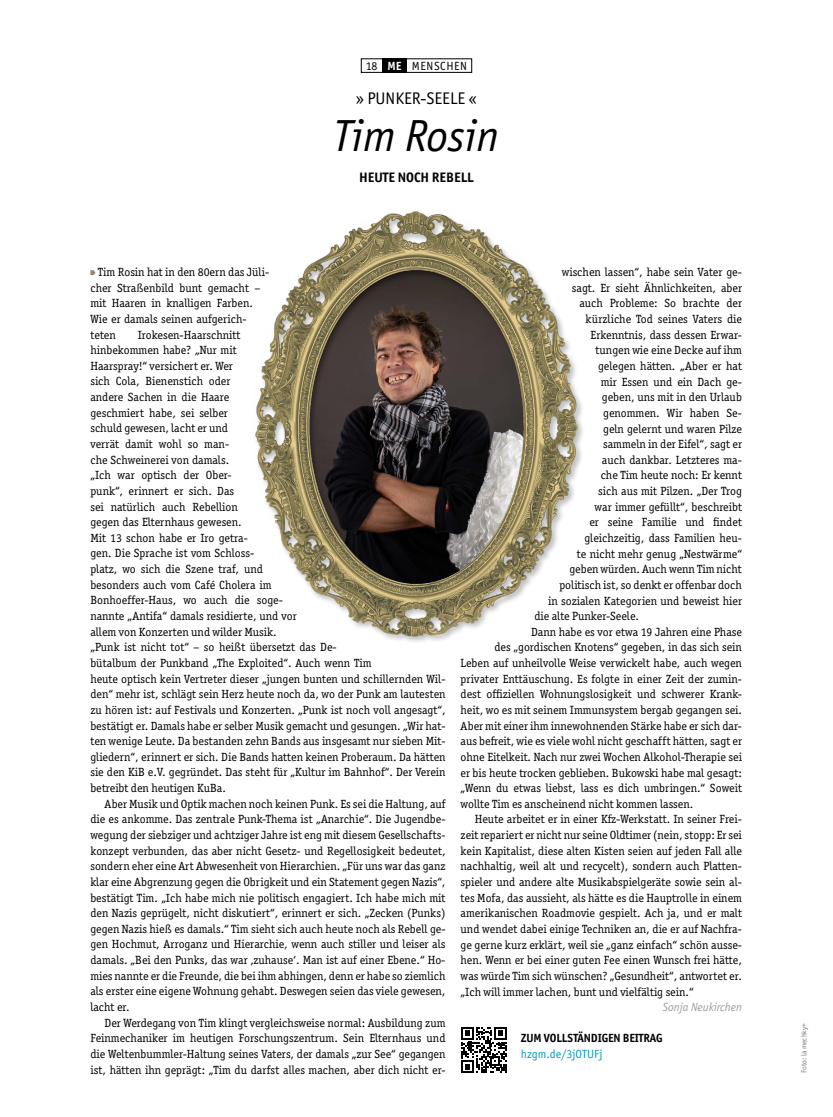
<style>
.page{position:relative;width:833px;height:1117px;background:#fff}
.page>*{position:absolute;margin:0;border:0;box-sizing:border-box;transform-origin:0 0}
.t1{font:italic 45px "Officina Sans ITC Std";color:#000}
.t2{font:16.88px "Officina Sans ITC Std";color:#000}
.t3{font:700 13.75px "Officina Sans ITC Std";color:#000}
.t4{font:11.88px/15.6px "Officina Ser ITC Std";color:#000}
.t5{font:700 11.88px "Officina Sans ITC Std";letter-spacing:-.01em;color:#000}
.t6{font:italic 11.88px "Officina Sans ITC Std";color:#9d9d9c}
.t7{font:11.88px "Officina Sans ITC Std";color:#0098b5}
.t8{font:11.88px "Officina Sans ITC Std";letter-spacing:.05em;color:#000}
.t9{font:7.5px "Officina Sans ITC Std";color:#7c7b7b}
.s1{font-weight:700;color:#fff}
</style>
<div class="page">
<div style="left:361px;top:58px;width:111px;height:15px;border:1px solid #000"></div>
<div style="left:382px;top:58px;width:25px;height:15px;background:#000"></div>
<div style="left:253px;top:210px;width:332px;height:434px;background:#000;opacity:.25"></div>
<img style="left:253px;top:210px;width:329px;height:426px">
<svg style="left:90px;top:270px;width:5px;height:5px"></svg>
<svg style="left:461px;top:1027px;width:46px;height:45px"></svg>
<p class="t8" style="left:366px;top:59px;width:103px">18 <span class="s1">ME</span> MENSCHEN</p>
<h2 class="t2" style="left:356px;top:88px;width:123px">» PUNKER-SEELE «</h2>
<h1 class="t1" style="left:334px;top:110px;width:167px">Tim Rosin</h1>
<p class="t3" style="left:359px;top:169px;width:116px">HEUTE NOCH REBELL</p>
<p class="t4" style="left:90px;top:264px;width:180px;text-indent:8px">Tim Rosin hat in den 80ern das Jüli&shy;cher Straßenbild bunt gemacht – mit Haaren in knalligen Farben.<br>Wie er damals seinen aufgerich&shy;teten</p>
<p class="t4" style="left:90px;top:326px;width:357px;text-indent:47px">Irokesen-Haarschnitt<br>hinbekommen habe? „Nur mit<br>Haarspray!“ versichert er. Wer<br>sich Cola, Bienenstich oder<br>andere Sachen in die Haare<br>geschmiert habe, sei selber<br>schuld gewesen, lacht er und<br>verrät damit wohl so man-<br>che Schweinerei von damals.<br>„Ich war optisch der Ober-<br>punk“, erinnert er sich. Das<br>sei natürlich auch Rebellion<br>gegen das Elternhaus gewesen.<br>Mit 13 schon habe er Iro getra-<br>gen. Die Sprache ist vom Schloss-<br>platz, wo sich die Szene traf, und<br>besonders auch vom Café Cholera im<br>Bonhoeffer-Haus, wo auch die soge-<br>nannte „Antifa“ damals residierte, und vor<br>allem von Konzerten und wilder Musik.<br>„Punk ist nicht tot“ – so heißt übersetzt das De-<br>bütalbum der Punkband „The Exploited“. Auch wenn Tim<br>heute optisch kein Vertreter dieser „jungen bunten und schillernden Wil&shy;den“ mehr ist, schlägt sein Herz heute noch da, wo der Punk am lautesten zu hören ist: auf Festivals und Konzerten. „Punk ist noch voll angesagt“, bestätigt er. Damals habe er selber Musik gemacht und gesungen. „Wir hat&shy;ten wenige Leute. Da bestanden zehn Bands aus insgesamt nur sieben Mit&shy;gliedern“, erinnert er sich. Die Bands hatten keinen Proberaum. Da hätten sie den KiB e.V. gegründet. Das steht für „Kultur im Bahnhof“. Der Verein betreibt den heutigen KuBa.</p>
<p class="t4" style="left:90px;top:795px;width:357px;text-align:justify;text-indent:14px">Aber Musik und Optik machen noch keinen Punk. Es sei die Haltung, auf die es ankomme. Das zentrale Punk-Thema ist „Anarchie“. Die Jugendbe&shy;wegung der siebziger und achtziger Jahre ist eng mit diesem Gesellschafts&shy;konzept verbunden, das aber nicht Gesetz- und Regellosigkeit bedeutet, sondern eher eine Art Abwesenheit von Hierarchien. „Für uns war das ganz klar eine Abgrenzung gegen die Obrigkeit und ein Statement gegen Nazis“, bestätigt Tim. „Ich habe mich nie politisch engagiert. Ich habe mich mit den Nazis geprügelt, nicht diskutiert“, erinnert er sich. „Zecken (Punks) gegen Nazis hieß es damals.“ Tim sieht sich auch heute noch als Rebell ge&shy;gen Hochmut, Arroganz und Hierarchie, wenn auch stiller und leiser als damals. „Bei den Punks, das war ‚zuhause‘. Man ist auf einer Ebene.“ Ho&shy;mies nannte er die Freunde, die bei ihm abhingen, denn er habe so ziemlich als erster eine eigene Wohnung gehabt. Deswegen seien das viele gewesen, lacht er.</p>
<p class="t4" style="left:90px;top:1014px;width:357px;text-align:justify;text-indent:14px">Der Werdegang von Tim klingt vergleichsweise normal: Ausbildung zum Feinmechaniker im heutigen Forschungszentrum. Sein Elternhaus und die Weltenbummler-Haltung seines Vaters, der damals „zur See“ gegangen ist, hätten ihn geprägt: „Tim du darfst alles machen, aber dich nicht er-</p>
<p class="t4" style="left:562px;top:264px;width:181px">wischen lassen“, habe sein Vater ge-</p>
<p class="t4" style="left:572px;top:280px;width:172px">sagt. Er sieht Ähnlichkeiten, aber</p>
<p class="t4" style="left:579px;top:295px;width:164px">auch Probleme: So brachte der</p>
<p class="t4" style="left:585px;top:311px;width:158px">kürzliche Tod seines Vaters die</p>
<p class="t4" style="left:590px;top:327px;width:153px">Erkenntnis, dass dessen Erwar-</p>
<p class="t4" style="left:595px;top:342px;width:148px">tungen wie eine Decke auf ihm</p>
<p class="t4" style="left:598px;top:358px;width:145px">gelegen hätten. „Aber er hat</p>
<p class="t4" style="left:600px;top:373px;width:143px">mir Essen und ein Dach ge-</p>
<p class="t4" style="left:602px;top:389px;width:142px">geben, uns mit in den Urlaub</p>
<p class="t4" style="left:603px;top:405px;width:140px">genommen. Wir haben Se-</p>
<p class="t4" style="left:603px;top:420px;width:140px">geln gelernt und waren Pilze</p>
<p class="t4" style="left:603px;top:436px;width:140px">sammeln in der Eifel“, sagt er</p>
<p class="t4" style="left:602px;top:452px;width:142px">auch dankbar. Letzteres ma-</p>
<p class="t4" style="left:600px;top:467px;width:143px">che Tim heute noch: Er kennt</p>
<p class="t4" style="left:598px;top:483px;width:145px">sich aus mit Pilzen. „Der Trog</p>
<p class="t4" style="left:594px;top:498px;width:149px">war immer gefüllt“, beschreibt</p>
<p class="t4" style="left:589px;top:514px;width:154px">er seine Familie und findet</p>
<p class="t4" style="left:584px;top:530px;width:159px">gleichzeitig, dass Familien heu-</p>
<p class="t4" style="left:577px;top:545px;width:167px">te nicht mehr genug „Nestwärme“</p>
<p class="t4" style="left:569px;top:561px;width:174px">geben würden. Auch wenn Tim nicht</p>
<p class="t4" style="left:559px;top:577px;width:184px">politisch ist, so denkt er offenbar doch</p>
<p class="t4" style="left:548px;top:592px;width:195px">in sozialen Kategorien und beweist hier</p>
<p class="t4" style="left:534px;top:608px;width:106px">die alte Punker-Seele.</p>
<p class="t4" style="left:531px;top:623px;width:212px">Dann habe es vor etwa 19 Jahren eine Phase</p>
<p class="t4" style="left:494px;top:639px;width:249px">des „gordischen Knotens“ gegeben, in das sich sein</p>
<p class="t4" style="left:460px;top:655px;width:283px">Leben auf unheilvolle Weise verwickelt habe, auch wegen</p>
<p class="t4" style="left:460px;top:670px;width:283px">privater Enttäuschung. Es folgte in einer Zeit der zumin-</p>
<p class="t4" style="left:460px;top:686px;width:283px">dest offiziellen Wohnungslosigkeit und schwerer Krank-</p>
<p class="t4" style="left:460px;top:702px;width:283px">heit, wo es mit seinem Immunsystem bergab gegangen sei.</p>
<p class="t4" style="left:460px;top:717px;width:283px">Aber mit einer ihm innewohnenden Stärke habe er sich dar-</p>
<p class="t4" style="left:460px;top:733px;width:283px">aus befreit, wie es viele wohl nicht geschafft hätten, sagt er</p>
<p class="t4" style="left:460px;top:748px;width:283px">ohne Eitelkeit. Nach nur zwei Wochen Alkohol-Therapie sei</p>
<p class="t4" style="left:460px;top:764px;width:283px">er bis heute trocken geblieben. Bukowski habe mal gesagt:</p>
<p class="t4" style="left:460px;top:780px;width:283px">„Wenn du etwas liebst, lass es dich umbringen.“ Soweit</p>
<p class="t4" style="left:460px;top:795px;width:234px">wollte Tim es anscheinend nicht kommen lassen.</p>
<p class="t4" style="left:475px;top:811px;width:269px">Heute arbeitet er in einer Kfz-Werkstatt. In seiner Frei-</p>
<p class="t4" style="left:460px;top:827px;width:283px">zeit repariert er nicht nur seine Oldtimer (nein, stopp: Er sei</p>
<p class="t4" style="left:460px;top:842px;width:283px">kein Kapitalist, diese alten Kisten seien auf jeden Fall alle</p>
<p class="t4" style="left:460px;top:858px;width:283px">nachhaltig, weil alt und recycelt), sondern auch Platten-</p>
<p class="t4" style="left:460px;top:873px;width:283px">spieler und andere alte Musikabspielgeräte sowie sein al-</p>
<p class="t4" style="left:460px;top:889px;width:283px">tes Mofa, das aussieht, als hätte es die Hauptrolle in einem</p>
<p class="t4" style="left:460px;top:905px;width:283px">amerikanischen Roadmovie gespielt. Ach ja, und er malt</p>
<p class="t4" style="left:460px;top:920px;width:283px">und wendet dabei einige Techniken an, die er auf Nachfra-</p>
<p class="t4" style="left:460px;top:936px;width:283px">ge gerne kurz erklärt, weil sie „ganz einfach“ schön ausse-</p>
<p class="t4" style="left:460px;top:952px;width:283px">hen. Wenn er bei einer guten Fee einen Wunsch frei hätte,</p>
<p class="t4" style="left:460px;top:967px;width:283px">was würde Tim sich wünschen? „Gesundheit“, antwortet er.</p>
<p class="t4" style="left:460px;top:983px;width:234px">„Ich will immer lachen, bunt und vielfältig sein.“</p>
<p class="t6" style="left:663px;top:1000px;width:81px">Sonja Neukirchen</p>
<p class="t5" style="left:521px;top:1030px;width:143px">ZUM VOLLSTÄNDIGEN BEITRAG</p>
<p class="t7" style="left:521px;top:1046px;width:83px">hzgm.de/3jOTUFj</p>
<p class="t9" style="left:799px;top:1073px;width:52px;rotate:-90deg">Foto: la mechky+</p>
</div>
